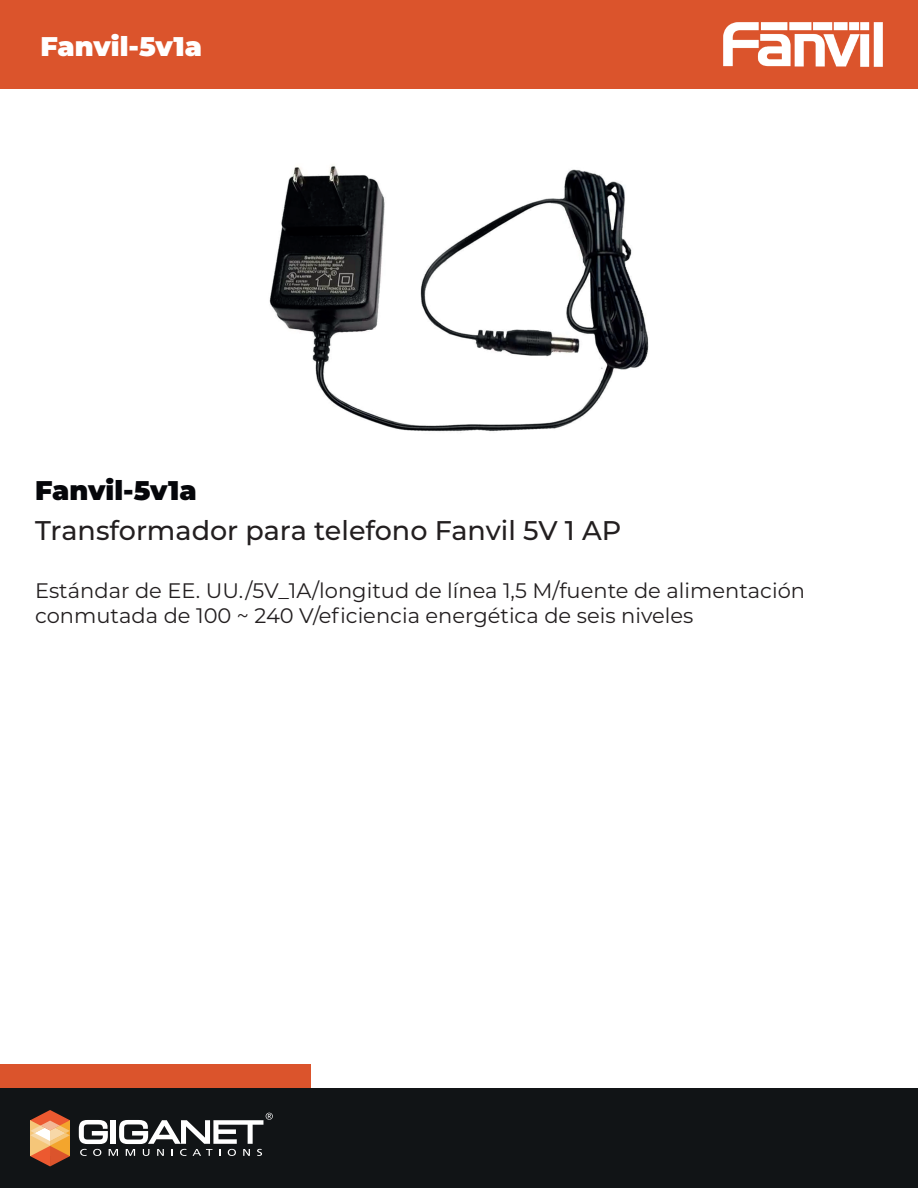
<style>
.page{position:relative;width:918px;height:1188px;background:#fff}
.page>*{position:absolute;margin:0;border:0;box-sizing:border-box;transform-origin:0 0}
.t1{font:500 27px "Montserrat";color:#231f20}
.t2{font:900 27px "Montserrat";color:#fff}
.t3{font:900 27px "Montserrat";color:#05060a}
.t4{font:21px/25.2px "Montserrat";color:#231f20}
</style>
<div class="page">
<div style="left:0;top:0;width:918px;height:88px;background:#db542c"></div>
<div style="left:0;top:1064px;width:310px;height:86px;background:#db542c"></div>
<div style="left:0;top:1088px;width:918px;height:100px;background:#111416"></div>
<svg style="left:30px;top:1110px;width:40px;height:56px"></svg>
<svg style="left:79px;top:1113px;width:194px;height:43px"></svg>
<img style="left:269px;top:164px;width:380px;height:269px">
<img style="left:724px;top:22px;width:158px;height:45px">
<p class="t2" style="left:40px;top:26px;width:163px">Fanvil-5v1a</p>
<p class="t3" style="left:35px;top:470px;width:163px">Fanvil-5v1a</p>
<p class="t1" style="left:35px;top:512px;width:588px">Transformador para telefono Fanvil 5V 1 AP</p>
<p class="t4" style="left:35px;top:577px;width:772px">Estándar de EE. UU./5V_1A/longitud de línea 1,5 M/fuente de alimentación conmutada de 100 ~ 240 V/eficiencia energética de seis niveles</p>
</div>
